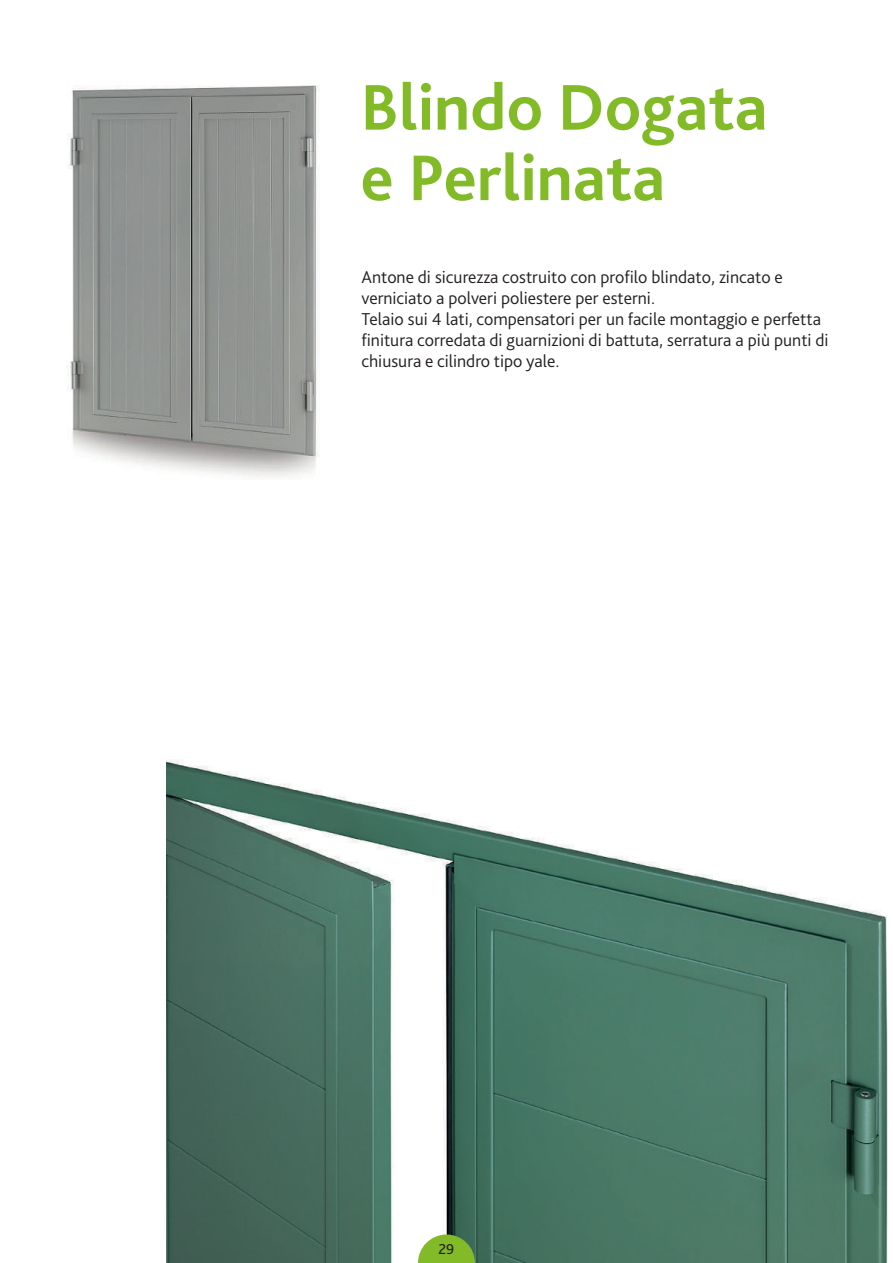
<style>
.page{position:relative;width:893px;height:1263px;background:#fff}
.page>*{position:absolute;margin:0;border:0;box-sizing:border-box;transform-origin:0 0}
.t1{font:700 67.5px/70.5px "Bliss Pro";color:#82bb27}
.t2{font:300 18px/21px "Bliss Pro";color:#231f20}
.t3{font:15px "Bliss Pro";color:#231f20}
</style>
<div class="page">
<img style="left:166px;top:759px;width:722px;height:504px">
<svg style="left:418px;top:1234px;width:57px;height:29px;background:#88b945"></svg>
<img style="left:67px;top:85px;width:253px;height:392px">
<h1 class="t1" style="left:360px;top:70px;width:409px">Blindo Dogata e Perlinata</h1>
<p class="t2" style="left:361px;top:266px;width:469px">Antone di sicurezza costruito con profilo blindato, zincato e verniciato a polveri poliestere per esterni.<br>Telaio sui 4 lati, compensatori per un facile montaggio e perfetta finitura corredata di guarnizioni di battuta, serratura a più punti di chiusura e cilindro tipo yale.</p>
<p class="t3" style="left:439px;top:1240px;width:17px">29</p>
</div>
